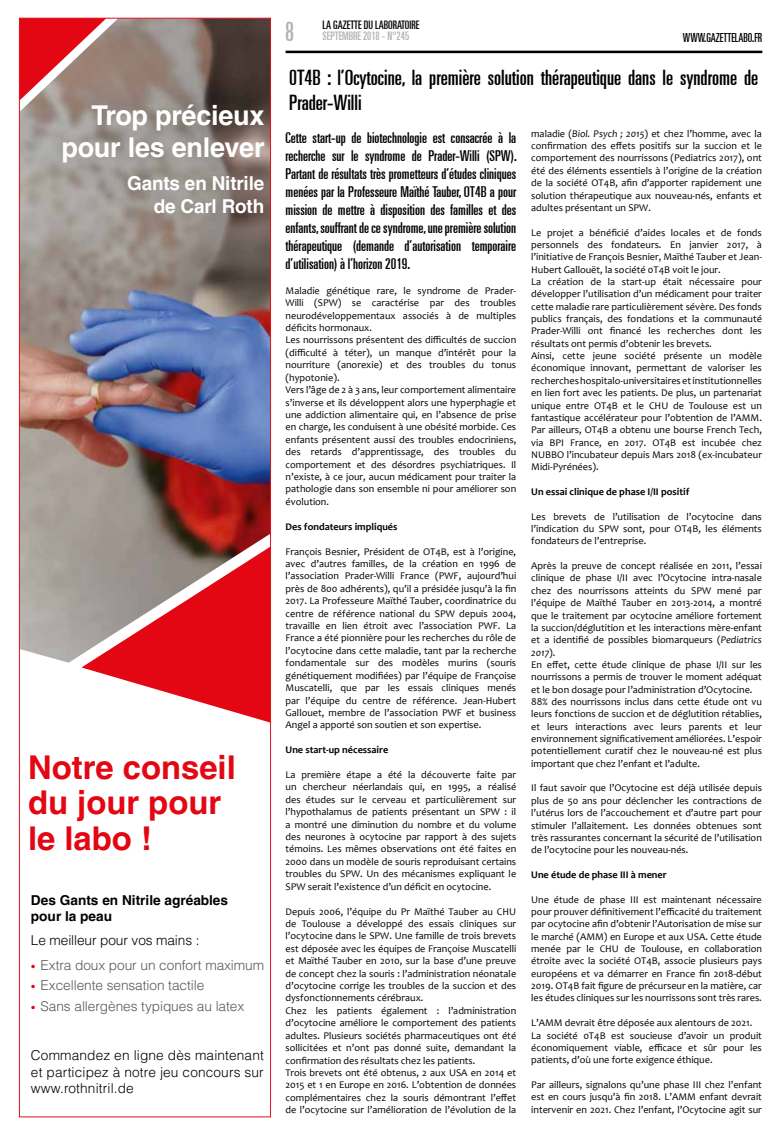
<style>
.page{position:relative;width:780px;height:1134px;background:#fff}
.page>*{position:absolute;margin:0;border:0;box-sizing:border-box;transform-origin:0 0}
.t1{font:700 32.75px/35.5px "Helvetica LT Pro";color:#e30613}
.t2{font:700 27.38px/32.8px "Helvetica LT Pro";letter-spacing:-.01em;color:#fff;text-align:right}
.t3{font:ultra-condensed 26.88px "Univers LT";color:#b3b2b2;scale:.9 1}
.t4{font:ultra-condensed 21.25px/25.5px "Univers LT";color:#000}
.t5{font:700 19.12px/23px "Helvetica LT Pro";letter-spacing:-.01em;color:#fff;text-align:right}
.t6{font:ultra-condensed 15px/18px "Univers LT";color:#000;text-align:justify}
.t7{font:300 13.62px "Helvetica LT Pro";letter-spacing:-.005em;color:#575756}
.t8{font:300 13.62px/16.4px "Helvetica LT Pro";letter-spacing:.01em;color:#000;text-align:justify}
.t9{font:700 13.62px/16.4px "Helvetica LT Pro";color:#000}
.t10{font:300 13.62px "Helvetica LT Pro";letter-spacing:-.01em;color:#000}
.t11{font:ultra-condensed 12.5px "Univers LT";color:#000;scale:.9 1}
.t12{font:ultra-condensed 11.75px "Univers LT";color:#000;scale:.96 1}
.t13{font:ultra-condensed 11.75px "Univers LT";color:#b3b2b2;scale:.96 1}
.t14{font:10.25px/12.4px "Candara";color:#000;text-align:justify}
.t15{font:700 10.25px "Candara";color:#000}
.s1{color:#fff}
.s2{font-size:9.5px;color:#e30613}
.s3{font-style:italic}
</style>
<div class="page">
<img style="left:21px;top:20px;width:248px;height:641px">
<div style="left:42px;top:84px;width:228px;height:98px;background:#000;opacity:.1"></div>
<div style="left:108px;top:156px;width:162px;height:78px;background:#000;opacity:.1"></div>
<svg style="left:61px;top:517px;width:208px;height:206px"></svg>
<svg style="left:21px;top:20px;width:119px;height:116px;background:#b37370"></svg>
<hr style="left:285px;top:51px;width:477px;height:2px;background:#000">
<h2 class="t2" style="left:61px;top:101px;width:204px">Trop précieux pour les enlever</h2>
<h3 class="t5" style="left:127px;top:174px;width:139px">Gants en Nitrile de Carl Roth</h3>
<h1 class="t1" style="left:28px;top:753px;width:209px">Notre conseil du jour pour le labo ! <span class="s1">!</span></h1>
<h3 class="t9" style="left:31px;top:893px;width:199px">Des Gants en Nitrile agréables pour la peau</h3>
<h3 class="t10" style="left:31px;top:935px;width:170px">Le meilleur pour vos mains :</h3>
<h3 class="t7" style="left:31px;top:960px;width:235px"><span class="s2">•</span> Extra doux pour un confort maximum</h3>
<h3 class="t7" style="left:31px;top:980px;width:175px"><span class="s2">•</span> Excellente sensation tactile</h3>
<h3 class="t7" style="left:31px;top:1001px;width:215px"><span class="s2">•</span> Sans allergènes typiques au latex</h3>
<h3 class="t8" style="left:31px;top:1049px;width:234px">Commandez en ligne dès maintenant et participez à notre jeu concours sur www.rothnitril.de</h3>
<h3 class="t3" style="left:285px;top:16px;width:11px">8</h3>
<p class="t12" style="left:322px;top:18px;width:102px">LA GAZETTE DU LABORATOIRE</p>
<p class="t13" style="left:322px;top:30px;width:92px">SEPTEMBRE 2018 - N°245</p>
<p class="t11" style="left:682px;top:31px;width:90px">WWW.GAZETTELABO.FR</p>
<h3 class="t4" style="left:289px;top:64px;width:470px">0T4B : l’Ocytocine, la première solution thérapeutique dans le syndrome de<br>Prader-Willi</h3>
<p class="t6" style="left:285px;top:128px;width:233px">Cette start-up de biotechnologie est consacrée à la recherche sur le syndrome de Prader-Willi (SPW).<br>Partant de résultats très prometteurs d’études cliniques menées par la Professeure Maïthé Tauber, OT4B a pour mission de mettre à disposition des familles et des enfants, souffrant de ce syndrome, une première solution thérapeutique (demande d’autorisation temporaire d’utilisation) à l’horizon 2019.</p>
<p class="t14" style="left:285px;top:285px;width:232px;text-align:left">Maladie génétique rare, le syndrome de Prader-Willi (SPW) se caractérise par des troubles neurodéveloppementaux associés à de multiples déficits hormonaux.<br>Les nourrissons présentent des difficultés de succion (difficulté à téter), un manque d’intérêt pour la nourriture (anorexie) et des troubles du tonus (hypotonie).<br>Vers l’âge de 2 à 3 ans, leur comportement alimentaire s’inverse et ils développent alors une hyperphagie et une addiction alimentaire qui, en l’absence de prise en charge, les conduisent à une obésité morbide. Ces enfants présentent aussi des troubles endocriniens, des retards d’apprentissage, des troubles du comportement et des désordres psychiatriques. Il n’existe, à ce jour, aucun médicament pour traiter la pathologie dans son ensemble ni pour améliorer son évolution.</p>
<p class="t15" style="left:285px;top:522px;width:113px">Des fondateurs impliqués</p>
<p class="t14" style="left:285px;top:546px;width:232px">François Besnier, Président de OT4B, est à l’origine, avec d’autres familles, de la création en 1996 de l’association Prader-Willi France (PWF, aujourd’hui près de 800 adhérents), qu’il a présidée jusqu’à la fin 2017. La Professeure Maïthé Tauber, coordinatrice du centre de référence national du SPW depuis 2004, travaille en lien étroit avec l’association PWF. La France a été pionnière pour les recherches du rôle de l’ocytocine dans cette maladie, tant par la recherche fondamentale sur des modèles murins (souris génétiquement modifiées) par l’équipe de Françoise Muscatelli, que par les essais cliniques menés par l’équipe du centre de référence. Jean-Hubert Gallouet, membre de l’association PWF et business Angel a apporté son soutien et son expertise.</p>
<p class="t15" style="left:285px;top:746px;width:104px">Une start-up nécessaire</p>
<p class="t14" style="left:285px;top:769px;width:232px">La première étape a été la découverte faite par un chercheur néerlandais qui, en 1995, a réalisé des études sur le cerveau et particulièrement sur l’hypothalamus de patients présentant un SPW : il a montré une diminution du nombre et du volume des neurones à ocytocine par rapport à des sujets témoins. Les mêmes observations ont été faites en 2000 dans un modèle de souris reproduisant certains troubles du SPW. Un des mécanismes expliquant le SPW serait l’existence d’un déficit en ocytocine.</p>
<p class="t14" style="left:285px;top:906px;width:232px;text-align:left">Depuis 2006, l’équipe du Pr Maïthé Tauber au CHU de Toulouse a développé des essais cliniques sur l’ocytocine dans le SPW. Une famille de trois brevets est déposée avec les équipes de Françoise Muscatelli et Maïthé Tauber en 2010, sur la base d’une preuve de concept chez la souris : l’administration néonatale d’ocytocine corrige les troubles de la succion et des dysfonctionnements cérébraux.<br>Chez les patients également : l’administration d’ocytocine améliore le comportement des patients adultes. Plusieurs sociétés pharmaceutiques ont été sollicitées et n’ont pas donné suite, demandant la confirmation des résultats chez les patients.<br>Trois brevets ont été obtenus, 2 aux USA en 2014 et 2015 et 1 en Europe en 2016. L’obtention de données complémentaires chez la souris démontrant l’effet de l’ocytocine sur l’amélioration de l’évolution de la</p>
<p class="t14" style="left:531px;top:128px;width:232px">maladie (<span class="s3">Biol. Psych ; 2015</span>) et chez l’homme, avec la confirmation des effets positifs sur la succion et le comportement des nourrissons (Pediatrics 2017), ont été des éléments essentiels à l’origine de la création de la société OT4B, afin d’apporter rapidement une solution thérapeutique aux nouveau-nés, enfants et adultes présentant un SPW.</p>
<p class="t14" style="left:531px;top:227px;width:232px;text-align:left">Le projet a bénéficié d’aides locales et de fonds personnels des fondateurs. En janvier 2017, à l’initiative de François Besnier, Maïthé Tauber et Jean-Hubert Gallouët, la société 0T4B voit le jour.<br>La création de la start-up était nécessaire pour développer l’utilisation d’un médicament pour traiter cette maladie rare particulièrement sévère. Des fonds publics français, des fondations et la communauté Prader-Willi ont financé les recherches dont les résultats ont permis d’obtenir les brevets.<br>Ainsi, cette jeune société présente un modèle économique innovant, permettant de valoriser les recherches hospitalo-universitaires et institutionnelles en lien fort avec les patients. De plus, un partenariat unique entre OT4B et le CHU de Toulouse est un fantastique accélérateur pour l’obtention de l’AMM.<br>Par ailleurs, OT4B a obtenu une bourse French Tech, via BPI France, en 2017. OT4B est incubée chez NUBBO l’incubateur depuis Mars 2018 (ex-incubateur Midi-Pyrénées).</p>
<p class="t15" style="left:531px;top:488px;width:160px">Un essai clinique de phase I/II positif</p>
<p class="t14" style="left:531px;top:511px;width:232px">Les brevets de l’utilisation de l’ocytocine dans l’indication du SPW sont, pour OT4B, les éléments fondateurs de l’entreprise.</p>
<p class="t14" style="left:531px;top:561px;width:232px;text-align:left">Après la preuve de concept réalisée en 2011, l’essai clinique de phase I/II avec l’Ocytocine intra-nasale chez des nourrissons atteints du SPW mené par l’équipe de Maïthé Tauber en 2013-2014, a montré que le traitement par ocytocine améliore fortement la succion/déglutition et les interactions mère-enfant et a identifié de possibles biomarqueurs (<span class="s3">Pediatrics 2017</span>).<br>En effet, cette étude clinique de phase I/II sur les nourrissons a permis de trouver le moment adéquat et le bon dosage pour l’administration d’Ocytocine.<br>88% des nourrissons inclus dans cette étude ont vu leurs fonctions de succion et de déglutition rétablies, et leurs interactions avec leurs parents et leur environnement significativement améliorées. L’espoir potentiellement curatif chez le nouveau-né est plus important que chez l’enfant et l’adulte.</p>
<p class="t14" style="left:531px;top:783px;width:232px">Il faut savoir que l’Ocytocine est déjà utilisée depuis plus de 50 ans pour déclencher les contractions de l’utérus lors de l’accouchement et d’autre part pour stimuler l’allaitement. Les données obtenues sont très rassurantes concernant la sécurité de l’utilisation de l’ocytocine pour les nouveau-nés.</p>
<p class="t15" style="left:531px;top:870px;width:137px">Une étude de phase III à mener</p>
<p class="t14" style="left:531px;top:894px;width:232px">Une étude de phase III est maintenant nécessaire pour prouver définitivement l’efficacité du traitement par ocytocine afin d’obtenir l’Autorisation de mise sur le marché (AMM) en Europe et aux USA. Cette étude menée par le CHU de Toulouse, en collaboration étroite avec la société OT4B, associe plusieurs pays européens et va démarrer en France fin 2018-début 2019. OT4B fait figure de précurseur en la matière, car les études cliniques sur les nourrissons sont très rares.</p>
<p class="t14" style="left:531px;top:1018px;width:232px;text-align:left">L’AMM devrait être déposée aux alentours de 2021.<br>La société 0T4B est soucieuse d’avoir un produit économiquement viable, efficace et sûr pour les patients, d’où une forte exigence éthique.</p>
<p class="t14" style="left:531px;top:1079px;width:232px">Par ailleurs, signalons qu’une phase III chez l’enfant est en cours jusqu’à fin 2018. L’AMM enfant devrait intervenir en 2021. Chez l’enfant, l’Ocytocine agit sur</p>
</div>
